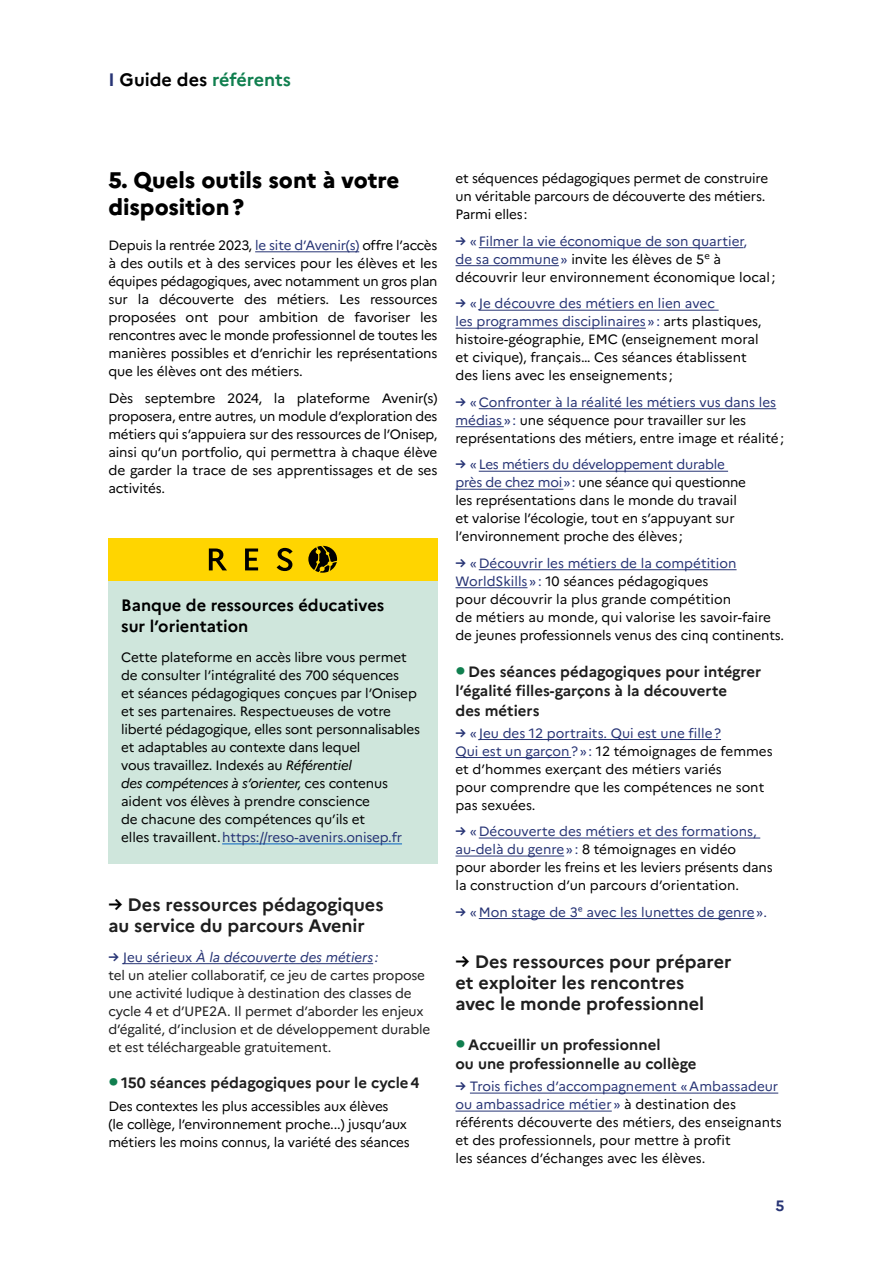
<style>
.page{position:relative;width:893px;height:1263px;background:#fff}
.page>*{position:absolute;margin:0;border:0;box-sizing:border-box;transform-origin:0 0}
.Titre_1{font:800 22.5px/27px "Marianne";color:#000}
.Inter_fleche{font:700 18px/21px "Marianne";letter-spacing:-.005em;color:#1e1e1e}
.t1{font:700 18px "Marianne";color:#107f4f}
.Texte_courant_ENCADR{font:700 16.5px/21px "Marianne";color:#000}
.Inter2{font:700 15px/19.5px "Marianne";color:#1e1e1e}
.t2{font:700 15px "Marianne";color:#273475}
.Texte_courant_drapo{font:13.5px/18px "Marianne";color:#000}
.Texte_courant{font:13.5px/18px "Marianne";letter-spacing:-.015em;color:#000}
.Texte_courant_ENCADR-2{font:13.5px/18px "Marianne";letter-spacing:-.015em;color:#000}
.Texte_courant_drapo-2{font:13.5px/18px "Marianne";letter-spacing:-.015em;color:#1e1e1e}
.Texte_courant_drapo-3{font:13.5px "Marianne";color:#273475}
.s1{color:#273475}
.s2{color:#000}
.s3{font-style:italic}
.s4{font-weight:700;color:#273475}
.s5{font-style:italic;color:#273475}
.s6{font-size:24px;color:#107f4f}
.s7{font-weight:700}
</style>
<div class="page">
<hr style="left:255px;top:251px;width:104px;height:1px;background:#273475">
<div style="left:108px;top:580px;width:329px;height:283px;background:#cfe6dc"></div>
<hr style="left:222px;top:843px;width:180px;height:1px;background:#0563c1">
<hr style="left:123px;top:963px;width:250px;height:1px;background:#273475">
<div style="left:108px;top:538px;width:329px;height:42px;background:#ffd500"></div>
<svg style="left:308px;top:546px;width:29px;height:27px"></svg>
<svg style="left:209px;top:548px;width:18px;height:22px"></svg>
<svg style="left:245px;top:548px;width:13px;height:22px"></svg>
<svg style="left:277px;top:548px;width:16px;height:23px"></svg>
<hr style="left:479px;top:247px;width:265px;height:1px;background:#273475">
<hr style="left:455px;top:265px;width:104px;height:1px;background:#273475">
<hr style="left:479px;top:310px;width:240px;height:1px;background:#273475">
<hr style="left:455px;top:328px;width:191px;height:1px;background:#273475">
<hr style="left:479px;top:408px;width:297px;height:1px;background:#273475">
<hr style="left:455px;top:426px;width:49px;height:1px;background:#273475">
<hr style="left:479px;top:471px;width:249px;height:1px;background:#273475">
<hr style="left:455px;top:489px;width:108px;height:1px;background:#273475">
<hr style="left:479px;top:569px;width:258px;height:1px;background:#273475">
<hr style="left:455px;top:587px;width:72px;height:1px;background:#273475">
<hr style="left:479px;top:739px;width:242px;height:1px;background:#273475">
<hr style="left:455px;top:757px;width:116px;height:1px;background:#273475">
<hr style="left:479px;top:837px;width:281px;height:1px;background:#273475">
<hr style="left:455px;top:855px;width:109px;height:1px;background:#273475">
<hr style="left:479px;top:918px;width:275px;height:1px;background:#273475">
<hr style="left:470px;top:1092px;width:308px;height:1px;background:#273475">
<hr style="left:455px;top:1110px;width:157px;height:1px;background:#273475">
<h2 class="t1" style="left:108px;top:68px;width:184px"><span class="s1">I</span> <span class="s2">Guide des</span> référents</h2>
<p class="Titre_1" style="left:108px;top:166px;width:292px">5. Quels outils sont à votre disposition?</p>
<p class="Texte_courant_drapo" style="left:108px;top:236px;width:331px;text-align:justify">Depuis la rentrée 2023, <span class="s1">le site d’Avenir(s)</span> offre l’accès à des outils et à des services pour les élèves et les équipes pédagogiques, avec notamment un gros plan sur la découverte des métiers. Les ressources proposées ont pour ambition de favoriser les rencontres avec le monde professionnel de toutes les manières possibles et d’enrichir les représentations que les élèves ont des métiers.</p>
<p class="Texte_courant" style="left:108px;top:389px;width:331px;text-align:justify">Dès septembre 2024, la plateforme Avenir(s) proposera, entre autres, un module d’exploration des métiers qui s’appuiera sur des ressources de l’Onisep, ainsi qu’un portfolio, qui permettra à chaque élève de garder la trace de ses apprentissages et de ses activités.</p>
<p class="Texte_courant_ENCADR" style="left:121px;top:595px;width:265px">Banque de ressources éducatives sur l’orientation</p>
<p class="Texte_courant_ENCADR-2" style="left:121px;top:648px;width:300px">Cette plateforme en accès libre vous permet de consulter l’intégralité des 700 séquences<br>et séances pédagogiques conçues par l’Onisep et ses partenaires. Respectueuses de votre liberté pédagogique, elles sont personnalisables et adaptables au contexte dans lequel<br>vous travaillez. Indexés au <span class="s3">Référentiel<br>des compétences à s’orienter,</span> ces contenus aident vos élèves à prendre conscience<br>de chacune des compétences qu’ils et<br>elles travaillent.<span class="s1">https://reso-avenirs.onisep.fr</span></p>
<p class="Inter_fleche" style="left:108px;top:894px;width:277px"><span class="s2">→</span> Des ressources pédagogiques au service du parcours Avenir</p>
<p class="Texte_courant_drapo-2" style="left:108px;top:948px;width:323px"><span class="s4">→</span> <span class="s1">Jeu sérieux</span> <span class="s5">À la découverte des métiers :<br></span>tel un atelier collaboratif, ce jeu de cartes propose une activité ludique à destination des classes de cycle 4 et d’UPE2A. Il permet d’aborder les enjeux d’égalité, d’inclusion et de développement durable et est téléchargeable gratuitement.</p>
<p class="Inter2" style="left:108px;top:1073px;width:313px"><span class="s6">•</span> 150 séances pédagogiques pour le cycle4</p>
<p class="Texte_courant" style="left:108px;top:1097px;width:303px">Des contextes les plus accessibles aux élèves<br>(le collège, l’environnement proche...) jusqu’aux métiers les moins connus, la variété des séances</p>
<p class="Texte_courant" style="left:455px;top:170px;width:314px">et séquences pédagogiques permet de construire un véritable parcours de découverte des métiers.<br>Parmi elles:</p>
<p class="Texte_courant_drapo" style="left:455px;top:232px;width:321px"><span class="s4">→</span> <span class="s1">«Filmer la vie économique de son quartier,<br>de sa commune»</span> invite les élèves de 5<sup>e</sup> à découvrir leur environnement économique local;</p>
<p class="Texte_courant_drapo" style="left:455px;top:295px;width:308px"><span class="s4">→</span> <span class="s1">«Je découvre des métiers en lien avec<br>les programmes disciplinaires»:</span> arts plastiques, histoire-géographie, EMC (enseignement moral et civique), français… Ces séances établissent des liens avec les enseignements ;</p>
<p class="Texte_courant_drapo" style="left:455px;top:393px;width:330px"><span class="s4">→</span> <span class="s1">«Confronter à la réalité les métiers vus dans les médias»:</span> une séquence pour travailler sur les représentations des métiers, entre image et réalité;</p>
<p class="Texte_courant_drapo" style="left:455px;top:456px;width:292px"><span class="s4">→</span> <span class="s1">«Les métiers du développement durable près de chez moi»:</span> une séance qui questionne les représentations dans le monde du travail et valorise l’écologie, tout en s’appuyant sur l’environnement proche des élèves;</p>
<p class="Texte_courant_drapo" style="left:455px;top:554px;width:330px"><span class="s4">→</span> <span class="s1">«Découvrir les métiers de la compétition WorldSkills»:</span> 10 séances pédagogiques<br>pour découvrir la plus grande compétition<br>de métiers au monde, qui valorise les savoir-faire de jeunes professionnels venus des cinq continents.</p>
<p class="Inter2" style="left:455px;top:661px;width:307px"><span class="s6">•</span> Des séances pédagogiques pour intégrer l’égalité filles-garçons à la découverte<br>des métiers</p>
<p class="Texte_courant_drapo" style="left:455px;top:724px;width:319px"><span class="s4">→</span> <span class="s1">«Jeu des 12 portraits. Qui est une fille?<br>Qui est un garçon?»:</span> 12 témoignages de femmes et d’hommes exerçant des métiers variés<br>pour comprendre que les compétences ne sont pas sexuées.</p>
<p class="Texte_courant_drapo" style="left:455px;top:822px;width:319px"><span class="s4">→</span> <span class="s1">«Découverte des métiers et des formations, au-delà du genre»:</span> 8 témoignages en vidéo<br>pour aborder les freins et les leviers présents dans la construction d’un parcours d’orientation.</p>
<p class="Texte_courant_drapo-3" style="left:455px;top:904px;width:313px"><span class="s7">→</span> «Mon stage de 3e avec les lunettes de genre».</p>
<p class="Inter_fleche" style="left:455px;top:951px;width:277px"><span class="s2">→</span> Des ressources pour préparer et exploiter les rencontres<br>avec le monde professionnel</p>
<p class="Inter2" style="left:455px;top:1034px;width:243px"><span class="s6">•</span> Accueillir un professionnel<br>ou une professionnelle au collège</p>
<p class="Texte_courant_drapo" style="left:455px;top:1077px;width:328px"><span class="s4">→</span> <span class="s1">Trois fiches d’accompagnement «Ambassadeur ou ambassadrice métier»</span> à destination des référents découverte des métiers, des enseignants et des professionnels, pour mettre à profit<br>les séances d’échanges avec les élèves.</p>
<p class="t2" style="left:775px;top:1196px;width:10px">5</p>
</div>
